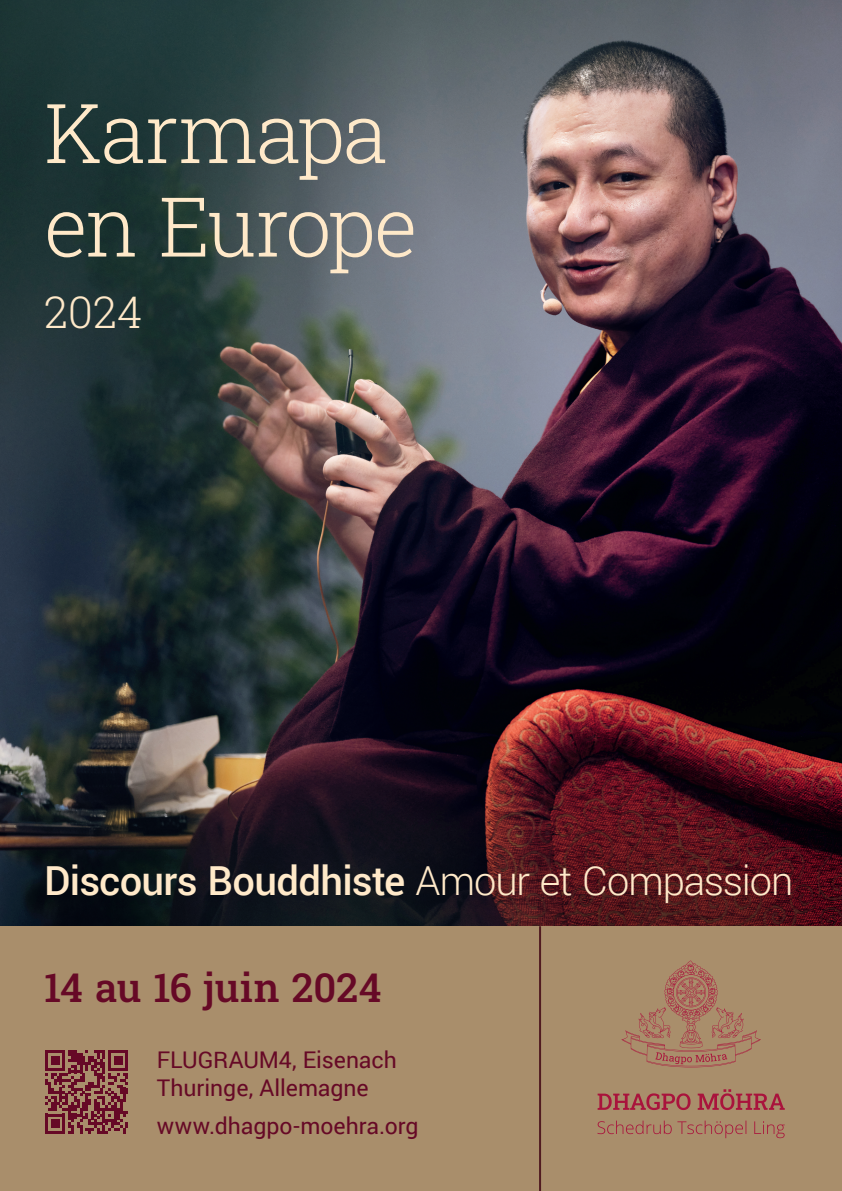
<style>
.page{position:relative;width:842px;height:1191px;background:#fff}
.page>*{position:absolute;margin:0;border:0;box-sizing:border-box;transform-origin:0 0}
.t1{font:300 82.5px/93.5px "Roboto Slab";letter-spacing:-.02em;color:#ffe9c9}
.t2{font:300 44px "Roboto Slab";color:#ffe9c9}
.t3{font:500 40px "Roboto";letter-spacing:-.02em;color:#ffe9c9}
.t4{font:500 40px "Roboto Slab";color:#660926}
.t5{font:23px/28px "Roboto";color:#660926}
.s1{font-weight:300}
</style>
<div class="page">
<img style="left:0;top:0;width:842px;height:926px">
<div style="left:0;top:926px;width:842px;height:265px;background:#a98e6b"></div>
<svg style="left:598px;top:1089px;width:187px;height:21px"></svg>
<svg style="left:597px;top:1120px;width:188px;height:18px"></svg>
<svg style="left:621px;top:960px;width:140px;height:107px"></svg>
<hr style="left:539px;top:926px;width:2px;height:265px;background:#511b20">
<svg style="left:45px;top:1050px;width:83px;height:83px"></svg>
<h1 class="t1" style="left:44px;top:84px;width:375px">Karmapa en Europe</h1>
<h2 class="t2" style="left:44px;top:282px;width:100px">2024</h2>
<h3 class="t3" style="left:44px;top:852px;width:750px">Discours Bouddhiste <span class="s1">Amour et Compassion</span></h3>
<h3 class="t4" style="left:44px;top:960px;width:339px">14 au 16 juin 2024</h3>
<p class="t5" style="left:157px;top:1044px;width:242px">FLUGRAUM4, Eisenach<br>Thuringe, Allemagne</p>
<p class="t5" style="left:157px;top:1110px;width:263px">www.dhagpo-moehra.org</p>
</div>
